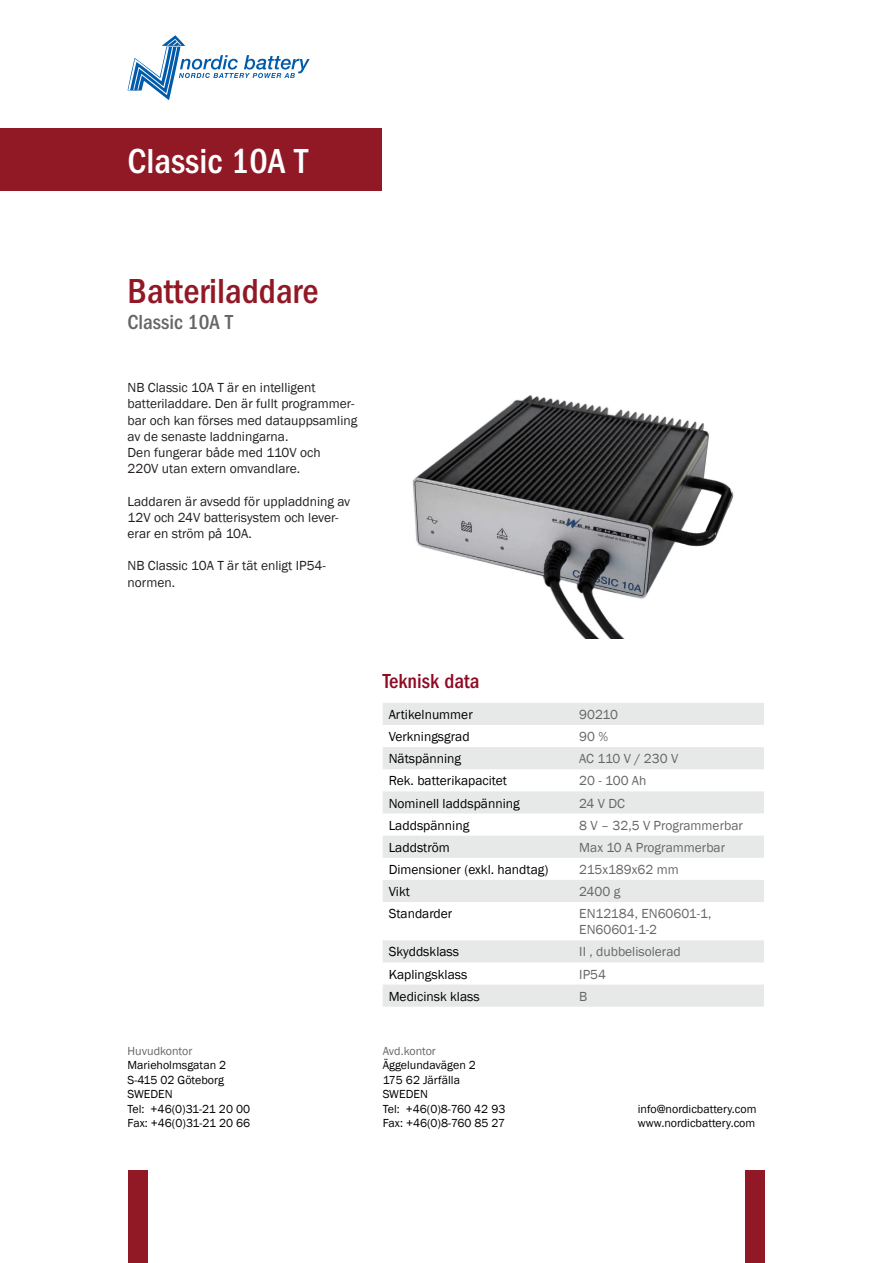
<style>
.page{position:relative;width:893px;height:1263px;background:#fff}
.page>*{position:absolute;margin:0;border:0;box-sizing:border-box;transform-origin:0 0}
.t1{font:500 condensed 36px "Franklin Gothic";color:#911925}
.t2{font:500 condensed 36px "Franklin Gothic";color:#fff}
.t3{font:500 condensed 21px "Franklin Gothic";color:#666}
.t4{font:500 condensed 21px "Franklin Gothic";color:#900a23}
.t5{font:13.5px/16.2px "Franklin Gothic";color:#231f20}
.t6{font:13.5px "Franklin Gothic";color:#000}
.t7{font:13.5px/16.2px "Franklin Gothic";color:#666}
.t8{font:12px "Franklin Gothic";color:#000}
.t9{font:12px "Franklin Gothic";color:#666}
</style>
<div class="page">
<div style="left:1px;top:128px;width:381px;height:63px;background:#911925"></div>
<div style="left:128px;top:1170px;width:20px;height:92px;background:#911925"></div>
<div style="left:745px;top:1170px;width:20px;height:92px;background:#911925"></div>
<img style="left:412px;top:395px;width:322px;height:244px">
<svg style="left:383px;top:703px;width:381px;height:304px;fill:#edeeee"></svg>
<svg style="left:128px;top:35px;width:182px;height:65px"></svg>
<p class="t2" style="left:128px;top:141px;width:182px">Classic 10A T</p>
<p class="t1" style="left:128px;top:271px;width:192px">Batteriladdare</p>
<p class="t3" style="left:128px;top:310px;width:107px">Classic 10A T</p>
<p class="t5" style="left:128px;top:380px;width:190px">NB Classic 10A T är en intelligent</p>
<p class="t5" style="left:128px;top:396px;width:231px">batteriladdare. Den är fullt programmer&shy;bar och kan förses med datauppsamling av de senaste laddningarna.</p>
<p class="t5" style="left:128px;top:445px;width:195px">Den fungerar både med 110V och<br>220V utan extern omvandlare.</p>
<p class="t5" style="left:128px;top:493px;width:224px">Laddaren är avsedd för uppladdning av<br>12V och 24V batterisystem och lever&shy;erar en ström på 10A.</p>
<p class="t5" style="left:128px;top:558px;width:200px">NB Classic 10A T är tät enligt IP54-</p>
<p class="t5" style="left:128px;top:574px;width:49px">normen.</p>
<p class="t9" style="left:128px;top:1043px;width:66px">Huvudkontor</p>
<p class="t8" style="left:128px;top:1058px;width:100px">Marieholmsgatan 2</p>
<p class="t8" style="left:128px;top:1072px;width:98px">S-415 02 Göteborg</p>
<p class="t8" style="left:128px;top:1087px;width:47px">SWEDEN</p>
<p class="t8" style="left:128px;top:1101px;width:124px">Tel: +46(0)31-21 20 00</p>
<p class="t8" style="left:128px;top:1115px;width:124px">Fax: +46(0)31-21 20 66</p>
<p class="t4" style="left:383px;top:669px;width:98px">Teknisk data</p>
<p class="t6" style="left:389px;top:706px;width:86px">Artikelnummer</p>
<p class="t7" style="left:579px;top:707px;width:40px">90210</p>
<p class="t6" style="left:389px;top:728px;width:83px">Verkningsgrad</p>
<p class="t7" style="left:579px;top:729px;width:30px">90 %</p>
<p class="t6" style="left:389px;top:750px;width:74px">Nätspänning</p>
<p class="t7" style="left:579px;top:751px;width:101px">AC 110 V / 230 V</p>
<p class="t6" style="left:389px;top:772px;width:120px">Rek. batterikapacitet</p>
<p class="t7" style="left:579px;top:773px;width:69px">20 - 100 Ah</p>
<p class="t6" style="left:389px;top:795px;width:132px">Nominell laddspänning</p>
<p class="t7" style="left:579px;top:795px;width:47px">24 V DC</p>
<p class="t6" style="left:389px;top:817px;width:82px">Laddspänning</p>
<p class="t7" style="left:579px;top:817px;width:165px">8 V – 32,5 V Programmerbar</p>
<p class="t6" style="left:389px;top:839px;width:63px">Laddström</p>
<p class="t7" style="left:579px;top:839px;width:147px">Max 10 A Programmerbar</p>
<p class="t6" style="left:389px;top:861px;width:161px">Dimensioner (exkl. handtag)</p>
<p class="t7" style="left:579px;top:861px;width:101px">215x189x62 mm</p>
<p class="t6" style="left:389px;top:883px;width:23px">Vikt</p>
<p class="t7" style="left:579px;top:884px;width:43px">2400 g</p>
<p class="t6" style="left:389px;top:905px;width:65px">Standarder</p>
<p class="t7" style="left:579px;top:906px;width:134px">EN12184, EN60601-1,<br>EN60601-1-2</p>
<p class="t6" style="left:389px;top:943px;width:72px">Skyddsklass</p>
<p class="t7" style="left:579px;top:944px;width:103px">II , dubbelisolerad</p>
<p class="t6" style="left:389px;top:966px;width:80px">Kaplingsklass</p>
<p class="t7" style="left:579px;top:966px;width:28px">IP54</p>
<p class="t6" style="left:389px;top:988px;width:92px">Medicinsk klass</p>
<p class="t7" style="left:579px;top:988px;width:10px">B</p>
<p class="t9" style="left:383px;top:1043px;width:55px">Avd.kontor</p>
<p class="t8" style="left:383px;top:1058px;width:95px">Äggelundavägen 2</p>
<p class="t8" style="left:383px;top:1072px;width:79px">175 62 Järfälla</p>
<p class="t8" style="left:383px;top:1087px;width:47px">SWEDEN</p>
<p class="t8" style="left:383px;top:1101px;width:124px">Tel: +46(0)8-760 42 93</p>
<p class="t8" style="left:383px;top:1115px;width:124px">Fax: +46(0)8-760 85 27</p>
<p class="t8" style="left:638px;top:1101px;width:120px">info@nordicbattery.com</p>
<p class="t8" style="left:638px;top:1115px;width:119px">www.nordicbattery.com</p>
</div>
